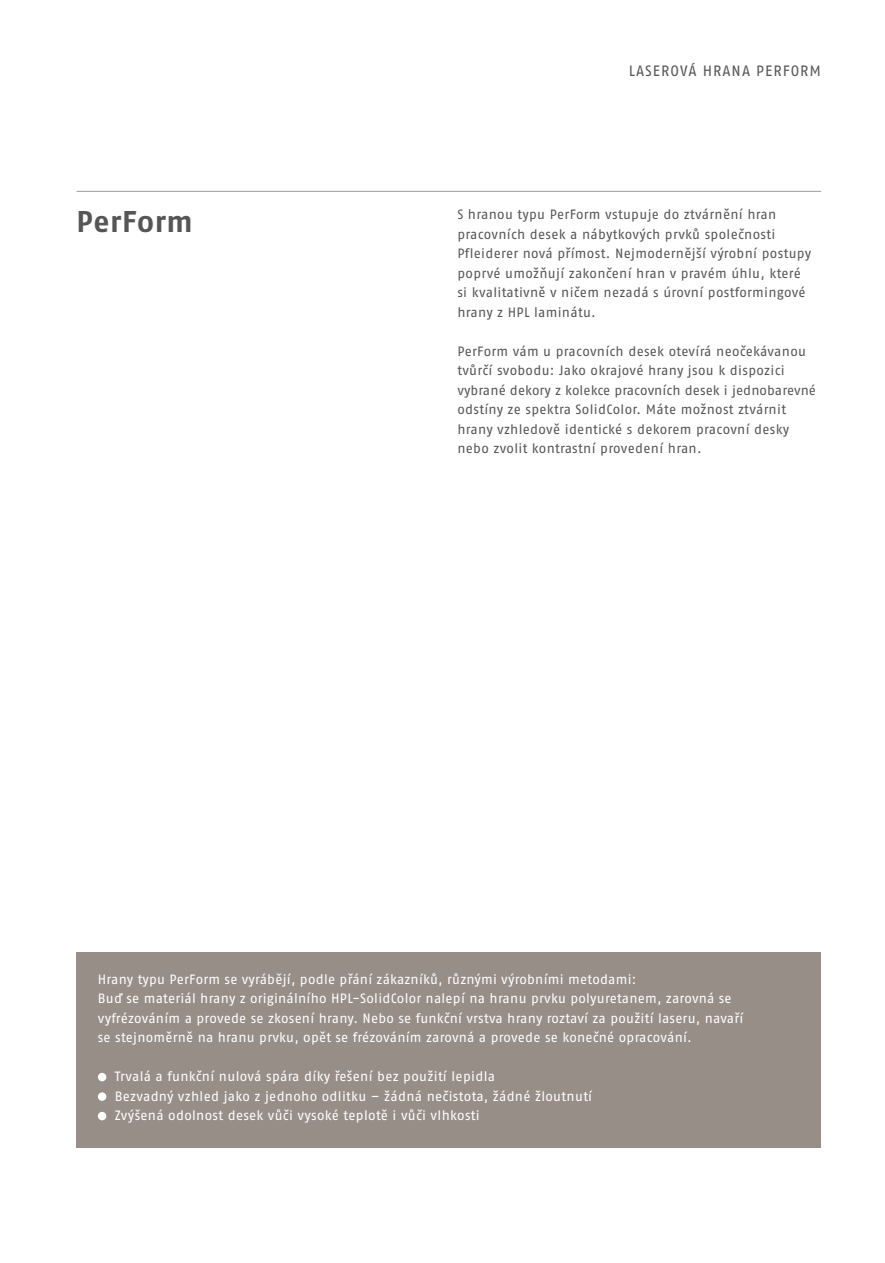
<style>
.page{position:relative;width:885px;height:1263px;background:#fff}
.page>*{position:absolute;margin:0;border:0;box-sizing:border-box;transform-origin:0 0}
.t1{font:700 30px "Fago Pro";letter-spacing:.02em;color:#565656}
.t2{font:15px "Fago Pro";letter-spacing:.07em;color:#565656}
.t3{font:13.5px/19.5px "Fago Pro";letter-spacing:.02em;color:#565656}
.t4{font:13.5px/19.5px "Fago Pro";letter-spacing:.02em;color:#fff}
</style>
<div class="page">
<div style="left:77px;top:952px;width:744px;height:196px;background:#988e88"></div>
<hr style="left:77px;top:191px;width:744px;height:1px;background:#9c9d9d">
<div style="left:98px;top:1073px;width:8px;height:8px;background:#fff;border-radius:50%"></div>
<div style="left:98px;top:1092px;width:8px;height:9px;background:#fff;border-radius:50%"></div>
<div style="left:98px;top:1112px;width:8px;height:8px;background:#fff;border-radius:50%"></div>
<p class="t2" style="left:628px;top:61px;width:194px">Laserová hrana PerForm</p>
<h1 class="t1" style="left:77px;top:204px;width:118px">PerForm</h1>
<p class="t3" style="left:457px;top:205px;width:355px">S hranou typu PerForm vstupuje do ztvárnění hran pracovních desek a nábytkových prvků společnosti Pfleiderer nová přímost. N ejmodernější výrobní postupy poprvé umožňují zakončení hran v pravém úhlu, které si kvalitativně v ničem nezadá s úrovní postformingové hrany z H PL laminátu.</p>
<p class="t3" style="left:457px;top:341px;width:360px">PerForm vám u pracovních desek otevírá neočekávanou tvůrčí svobodu: Jako okrajové hrany jsou k dispozici vybrané dekory z kolekce pracovních desek i jednobarevné odstíny ze spektra SolidColor. M áte možnost ztvárnit hrany vzhledově identické s dekorem pracovní desky nebo zvolit kontrastní provedení hran.</p>
<p class="t4" style="left:98px;top:969px;width:647px">H rany typu PerForm se vyrábějí, podle přání zákazníků, různými výrobními metodami:<br>Buď se materiál hrany z originálního H PL-SolidColor nalepí na hranu prvku polyuretanem, zarovná se vyfrézováním a provede se zkosení hrany. N ebo se funkční vrstva hrany roztaví za použití laseru, navaří se stejnoměrně na hranu prvku, opět se frézováním zarovná a provede se konečné opracování.</p>
<p class="t4" style="left:115px;top:1067px;width:479px">Trvalá a funkční nulová spára díky řešení bez použití lepidla<br>Bezvadný vzhled jako z jednoho odlitku – žádná nečistota, žádné žloutnutí<br>Zvýšená odolnost desek vůči vysoké teplotě i vůči vlhkosti</p>
</div>
